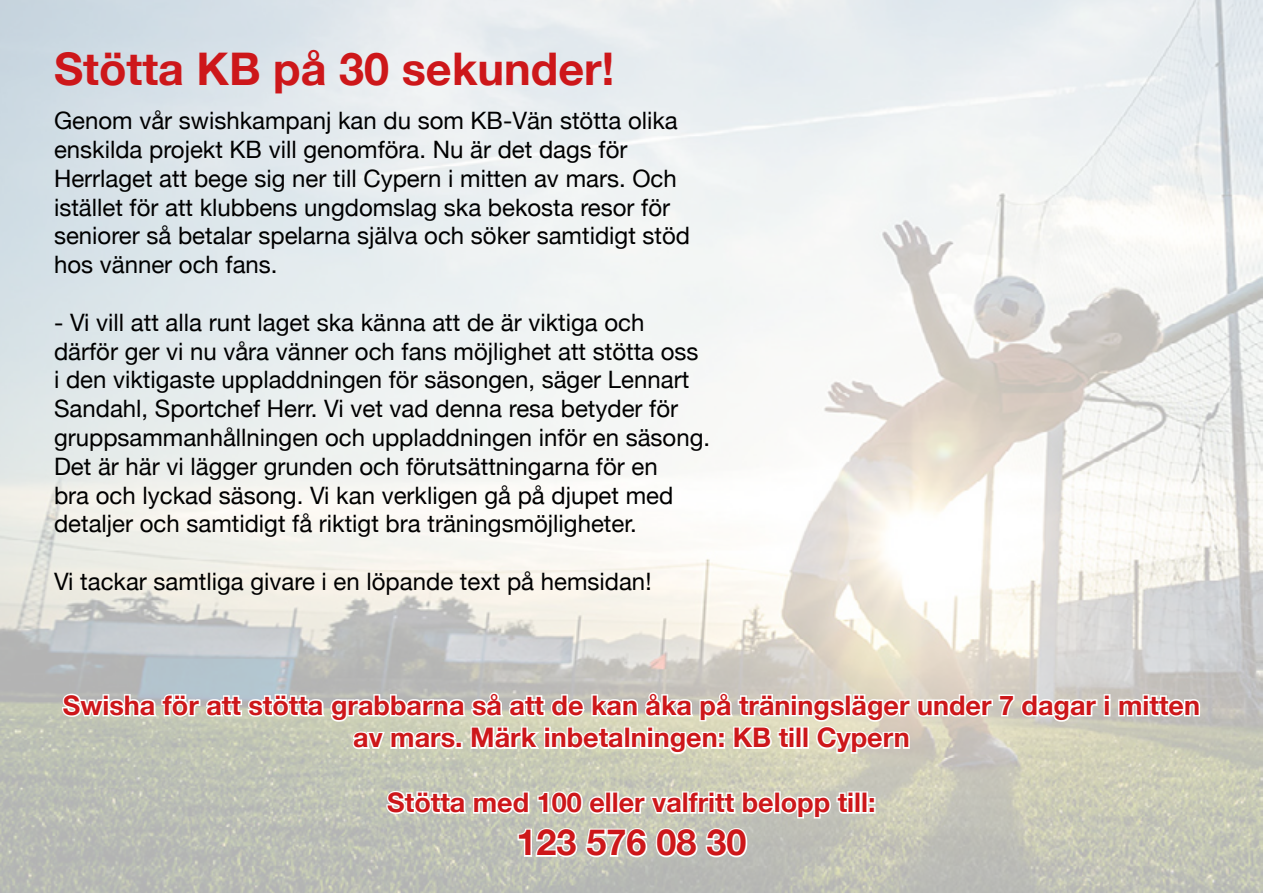
<style>
.page{position:relative;width:1263px;height:893px;background:#fff}
.page>*{position:absolute;margin:0;border:0;box-sizing:border-box;transform-origin:0 0}
.t1{font:700 45px "Helvetica Neue";color:#cd171a}
.t2{font:700 36px "Helvetica Neue";color:#cd171a}
.t3{font:700 27px/32.4px "Helvetica Neue";color:#cd171a;text-align:center}
.t4{font:24px/28.8px "Helvetica Neue";color:#000}
</style>
<div class="page">
<img style="left:0;top:0;width:1263px;height:893px">
<svg style="left:1117px;top:694px;width:85px;height:25px"></svg>
<svg style="left:60px;top:681px;width:1050px;height:82px"></svg>
<div style="left:847px;top:791px;width:7px;height:6px;border:3px solid #fff"></div>
<div style="left:847px;top:797px;width:7px;height:17px;border:3px solid #fff"></div>
<div style="left:854px;top:791px;width:7px;height:23px;border:3px solid #fff"></div>
<div style="left:861px;top:791px;width:7px;height:23px;border:3px solid #fff"></div>
<div style="left:868px;top:797px;width:7px;height:7px;border:3px solid #fff"></div>
<div style="left:868px;top:806px;width:7px;height:8px;border:3px solid #fff"></div>
<svg style="left:384px;top:789px;width:466px;height:70px"></svg>
<h1 class="t1" style="left:54px;top:34px;width:562px">Stötta KB på 30 sekunder!</h1>
<p class="t4" style="left:54px;top:108px;width:638px">Genom vår swishkampanj kan du som KB-Vän stötta olika enskilda projekt KB vill genomföra. Nu är det dags för Herrlaget att bege sig ner till Cypern i mitten av mars. Och istället för att klubbens ungdomslag ska bekosta resor för seniorer så betalar spelarna själva och söker samtidigt stöd hos vänner och fans.</p>
<p class="t4" style="left:54px;top:309px;width:658px">- Vi vill att alla runt laget ska känna att de är viktiga och därför ger vi nu våra vänner och fans möjlighet att stötta oss<br>i den viktigaste uppladdningen för säsongen, säger Lennart Sandahl, Sportchef Herr. Vi vet vad denna resa betyder för gruppsammanhållningen och uppladdningen inför en säsong.<br>Det är här vi lägger grunden och förutsättningarna för en<br>bra och lyckad säsong. Vi kan verkligen gå på djupet med detaljer och samtidigt få riktigt bra träningsmöjligheter.</p>
<p class="t4" style="left:54px;top:568px;width:599px">Vi tackar samtliga givare i en löpande text på hemsidan!</p>
<p class="t3" style="left:63px;top:690px;width:1138px">Swisha för att stötta grabbarna så att de kan åka på träningsläger under 7 dagar i mitten av mars. Märk inbetalningen: KB till Cypern</p>
<p class="t3" style="left:387px;top:787px;width:490px">Stötta med 100 eller valfritt belopp till:</p>
<h2 class="t2" style="left:516px;top:814px;width:232px">123 576 08 30</h2>
</div>
